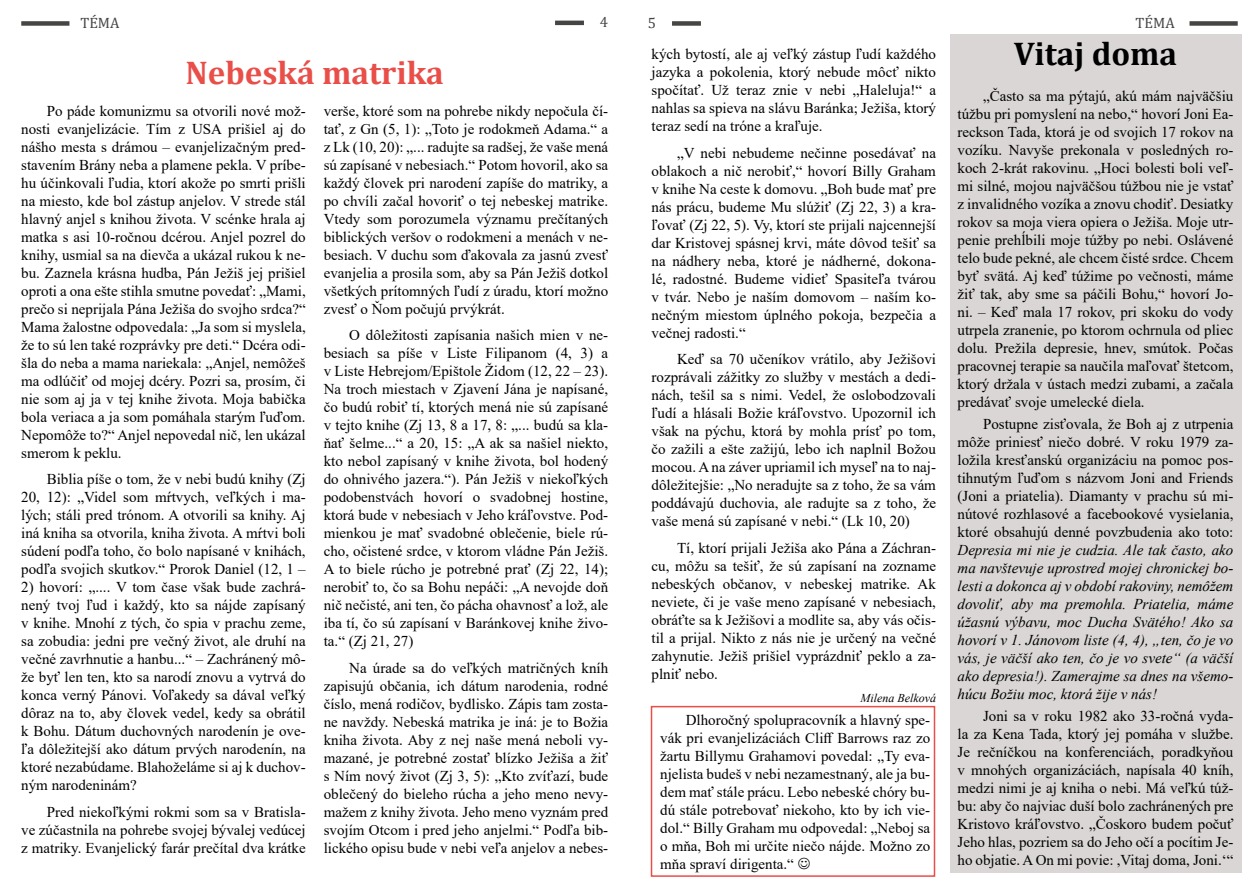
<style>
.page{position:relative;width:1259px;height:893px;background:#fff}
.page>*{position:absolute;margin:0;border:0;box-sizing:border-box;transform-origin:0 0}
.t1{font:700 33px "Cambria";color:#e94e49}
.t2{font:700 33px "Cambria";color:#000}
.t3{font:15px/18px "Times New Roman";color:#000;text-align:justify}
.t4{font:italic 15px/18px "Times New Roman";color:#000;text-align:justify}
.t5{font:15px "Cambria";color:#454543}
.t6{font:italic 12px "Times New Roman";color:#000}
</style>
<div class="page">
<hr style="left:555px;top:21px;width:29px;height:4px;background:#454543">
<div style="left:672px;top:21px;width:29px;height:5px;background:#454543"></div>
<div style="left:21px;top:21px;width:48px;height:5px;background:#454543"></div>
<div style="left:1189px;top:21px;width:48px;height:5px;background:#454543"></div>
<div style="left:950px;top:34px;width:292px;height:839px;background:#d9d6d5"></div>
<div style="left:651px;top:706px;width:284px;height:171px;border:2px solid #e94e49"></div>
<p class="t5" style="left:80px;top:14px;width:41px">TÉMA</p>
<p class="t5" style="left:600px;top:13px;width:10px">4</p>
<p class="t5" style="left:648px;top:14px;width:10px">5</p>
<p class="t5" style="left:1135px;top:14px;width:41px">TÉMA</p>
<h1 class="t1" style="left:185px;top:50px;width:260px">Nebeská matrika</h1>
<p class="t3" style="left:21px;top:101px;width:286px;text-indent:26px">Po páde komunizmu sa otvorili nové mož&shy;nosti evanjelizácie. Tím z USA prišiel aj do nášho mesta s drámou – evanjelizačným pred&shy;stavením Brány neba a plamene pekla. V príbe&shy;hu účinkovali ľudia, ktorí akože po smrti prišli na miesto, kde bol zástup anjelov. V strede stál hlavný anjel s knihou života. V scénke hrala aj matka s asi 10-ročnou dcérou. Anjel pozrel do knihy, usmial sa na dievča a ukázal rukou k ne&shy;bu. Zaznela krásna hudba, Pán Ježiš jej prišiel oproti a ona ešte stihla smutne povedať: „Mami, prečo si neprijala Pána Ježiša do svojho srdca?“ Mama žalostne odpovedala: „Ja som si myslela, že to sú len také rozprávky pre deti.“ Dcéra odi&shy;šla do neba a mama nariekala: „Anjel, nemôžeš ma odlúčiť od mojej dcéry. Pozri sa, prosím, či nie som aj ja v tej knihe života. Moja babička bola veriaca a ja som pomáhala starým ľuďom.<br>Nepomôže to?“ Anjel nepovedal nič, len ukázal smerom k peklu.</p>
<p class="t3" style="left:21px;top:470px;width:286px;text-indent:26px">Biblia píše o tom, že v nebi budú knihy (Zj 20, 12): „Videl som mŕtvych, veľkých i ma&shy;lých; stáli pred trónom. A otvorili sa knihy. Aj iná kniha sa otvorila, kniha života. A mŕtvi boli súdení podľa toho, čo bolo napísané v knihách, podľa svojich skutkov.“ Prorok Daniel (12, 1 –</p>
<p class="t3" style="left:21px;top:578px;width:286px">2) hovorí: „.... V tom čase však bude zachrá&shy;nený tvoj ľud i každý, kto sa nájde zapísaný v knihe. Mnohí z tých, čo spia v prachu zeme, sa zobudia: jedni pre večný život, ale druhí na večné zavrhnutie a hanbu...“ – Zachránený mô&shy;že byť len ten, kto sa narodí znovu a vytrvá do konca verný Pánovi. Voľakedy sa dával veľký dôraz na to, aby človek vedel, kedy sa obrátil k Bohu. Dátum duchovných narodenín je ove&shy;ľa dôležitejší ako dátum prvých narodenín, na ktoré nezabúdame. Blahoželáme si aj k duchov&shy;ným narodeninám?</p>
<p class="t3" style="left:21px;top:802px;width:286px;text-indent:26px">Pred niekoľkými rokmi som sa v Bratisla&shy;ve zúčastnila na pohrebe svojej bývalej vedúcej z matriky. Evanjelický farár prečítal dva krátke</p>
<p class="t3" style="left:324px;top:101px;width:286px">verše, ktoré som na pohrebe nikdy nepočula čí&shy;tať, z Gn (5, 1): „Toto je rodokmeň Adama.“ a z Lk (10, 20): „... radujte sa radšej, že vaše mená sú zapísané v nebesiach.“ Potom hovoril, ako sa každý človek pri narodení zapíše do matriky, a po chvíli začal hovoriť o tej nebeskej matrike.<br>Vtedy som porozumela významu prečítaných biblických veršov o rodokmeni a menách v ne&shy;besiach. V duchu som ďakovala za jasnú zvesť evanjelia a prosila som, aby sa Pán Ježiš dotkol všetkých prítomných ľudí z úradu, ktorí možno zvesť o Ňom počujú prvýkrát.</p>
<p class="t3" style="left:324px;top:326px;width:286px;text-indent:26px">O dôležitosti zapísania našich mien v ne&shy;besiach sa píše v Liste Filipanom (4, 3) a v Liste Hebrejom/Epištole Židom (12, 22 – 23).<br>Na troch miestach v Zjavení Jána je napísané, čo budú robiť tí, ktorých mená nie sú zapísané v tejto knihe (Zj 13, 8 a 17, 8: „... budú sa kla&shy;ňať šelme...“ a 20, 15: „A ak sa našiel niekto, kto nebol zapísaný v knihe života, bol hodený do ohnivého jazera.“). Pán Ježiš v niekoľkých podobenstvách hovorí o svadobnej hostine, ktorá bude v nebesiach v Jeho kráľovstve. Pod&shy;mienkou je mať svadobné oblečenie, biele rú&shy;cho, očistené srdce, v ktorom vládne Pán Ježiš.<br>A to biele rúcho je potrebné prať (Zj 22, 14); nerobiť to, čo sa Bohu nepáči: „A nevojde doň nič nečisté, ani ten, čo pácha ohavnosť a lož, ale iba tí, čo sú zapísaní v Baránkovej knihe živo&shy;ta.“ (Zj 21, 27)</p>
<p class="t3" style="left:324px;top:658px;width:286px;text-indent:26px">Na úrade sa do veľkých matričných kníh zapisujú občania, ich dátum narodenia, rodné číslo, mená rodičov, bydlisko. Zápis tam zosta&shy;ne navždy. Nebeská matrika je iná: je to Božia kniha života. Aby z nej naše mená neboli vy&shy;mazané, je potrebné zostať blízko Ježiša a žiť s Ním nový život (Zj 3, 5): „Kto zvíťazí, bude oblečený do bieleho rúcha a jeho meno nevy&shy;mažem z knihy života. Jeho meno vyznám pred svojím Otcom i pred jeho anjelmi.“ Podľa bib&shy;lického opisu bude v nebi veľa anjelov a nebes-</p>
<p class="t3" style="left:651px;top:45px;width:286px">kých bytostí, ale aj veľký zástup ľudí každého jazyka a pokolenia, ktorý nebude môcť nikto spočítať. Už teraz znie v nebi „Haleluja!“ a nahlas sa spieva na slávu Baránka; Ježiša, ktorý teraz sedí na tróne a kraľuje.</p>
<p class="t3" style="left:651px;top:143px;width:286px;text-indent:26px">„V nebi nebudeme nečinne posedávať na oblakoch a nič nerobiť,“ hovorí Billy Graham v knihe Na ceste k domovu. „Boh bude mať pre nás prácu, budeme Mu slúžiť (Zj 22, 3) a kra&shy;ľovať (Zj 22, 5). Vy, ktorí ste prijali najcennejší dar Kristovej spásnej krvi, máte dôvod tešiť sa na nádhery neba, ktoré je nádherné, dokona&shy;lé, radostné. Budeme vidieť Spasiteľa tvárou v tvár. Nebo je naším domovom – naším ko&shy;nečným miestom úplného pokoja, bezpečia a večnej radosti.“</p>
<p class="t3" style="left:651px;top:350px;width:286px;text-indent:26px">Keď sa 70 učeníkov vrátilo, aby Ježišovi rozprávali zážitky zo služby v mestách a dedi&shy;nách, tešil sa s nimi. Vedel, že oslobodzovali ľudí a hlásali Božie kráľovstvo. Upozornil ich však na pýchu, ktorá by mohla prísť po tom, čo zažili a ešte zažijú, lebo ich naplnil Božou mocou. A na záver upriamil ich myseľ na to naj&shy;dôležitejšie: „No neradujte sa z toho, že sa vám poddávajú duchovia, ale radujte sa z toho, že vaše mená sú zapísané v nebi.“ (Lk 10, 20)</p>
<p class="t3" style="left:651px;top:538px;width:286px;text-indent:26px">Tí, ktorí prijali Ježiša ako Pána a Záchran&shy;cu, môžu sa tešiť, že sú zapísaní na zozname nebeských občanov, v nebeskej matrike. Ak neviete, či je vaše meno zapísané v nebesiach, obráťte sa k Ježišovi a modlite sa, aby vás očis&shy;til a prijal. Nikto z nás nie je určený na večné zahynutie. Ježiš prišiel vyprázdniť peklo a za&shy;plniť nebo.</p>
<p class="t6" style="left:860px;top:689px;width:77px">Milena Belková</p>
<p class="t3" style="left:660px;top:711px;width:271px;text-indent:26px">Dlhoročný spolupracovník a hlavný spe&shy;vák pri evanjelizáciách Cliff Barrows raz zo žartu Billymu Grahamovi povedal: „Ty eva&shy;njelista budeš v nebi nezamestnaný, ale ja bu&shy;dem mať stále prácu. Lebo nebeské chóry bu&shy;dú stále potrebovať niekoho, kto by ich vie&shy;dol.“ Billy Graham mu odpovedal: „Neboj sa o mňa, Boh mi určite niečo nájde. Možno zo mňa spraví dirigenta.“</p>
<h1 class="t2" style="left:1013px;top:30px;width:165px">Vitaj doma</h1>
<p class="t3" style="left:957px;top:86px;width:277px;text-indent:26px">„Často sa ma pýtajú, akú mám najväčšiu túžbu pri pomyslení na nebo,“ hovorí Joni Ea&shy;reckson Tada, ktorá je od svojich 17 rokov na vozíku. Navyše prekonala v posledných ro&shy;koch 2-krát rakovinu. „Hoci bolesti boli veľ&shy;mi silné, mojou najväčšou túžbou nie je vstať z invalidného vozíka a znovu chodiť. Desiatky rokov sa moja viera opiera o Ježiša. Moje utr&shy;penie prehĺbili moje túžby po nebi. Oslávené telo bude pekné, ale chcem čisté srdce. Chcem byť svätá. Aj keď túžime po večnosti, máme žiť tak, aby sme sa páčili Bohu,“ hovorí Jo&shy;ni. – Keď mala 17 rokov, pri skoku do vody utrpela zranenie, po ktorom ochrnula od pliec dolu. Prežila depresie, hnev, smútok. Počas pracovnej terapie sa naučila maľovať štetcom, ktorý držala v ústach medzi zubami, a začala predávať svoje umelecké diela.</p>
<p class="t3" style="left:957px;top:415px;width:277px;text-indent:26px">Postupne zisťovala, že Boh aj z utrpenia môže priniesť niečo dobré. V roku 1979 za&shy;ložila kresťanskú organizáciu na pomoc pos&shy;tihnutým ľuďom s názvom Joni and Friends (Joni a priatelia). Diamanty v prachu sú mi&shy;nútové rozhlasové a facebookové vysielania, ktoré obsahujú denné povzbudenia ako toto:</p>
<p class="t4" style="left:957px;top:541px;width:277px">Depresia mi nie je cudzia. Ale tak často, ako ma navštevuje uprostred mojej chronickej bo&shy;lesti a dokonca aj v období rakoviny, nemôžem dovoliť, aby ma premohla. Priatelia, máme úžasnú výbavu, moc Ducha Svätého! Ako sa hovorí v 1. Jánovom liste (4, 4), „ten, čo je vo vás, je väčší ako ten, čo je vo svete“ (a väčší ako depresia!). Zamerajme sa dnes na všemo&shy;húcu Božiu moc, ktorá žije v nás!</p>
<p class="t3" style="left:957px;top:707px;width:277px;text-indent:26px">Joni sa v roku 1982 ako 33-ročná vyda&shy;la za Kena Tada, ktorý jej pomáha v službe.<br>Je rečníčkou na konferenciách, poradkyňou v mnohých organizáciách, napísala 40 kníh, medzi nimi je aj kniha o nebi. Má veľkú túž&shy;bu: aby čo najviac duší bolo zachránených pre Kristovo kráľovstvo. „Čoskoro budem počuť Jeho hlas, pozriem sa do Jeho očí a pocítim Je&shy;ho objatie. A On mi povie: ,Vitaj doma, Joni.‘“</p>
</div>
